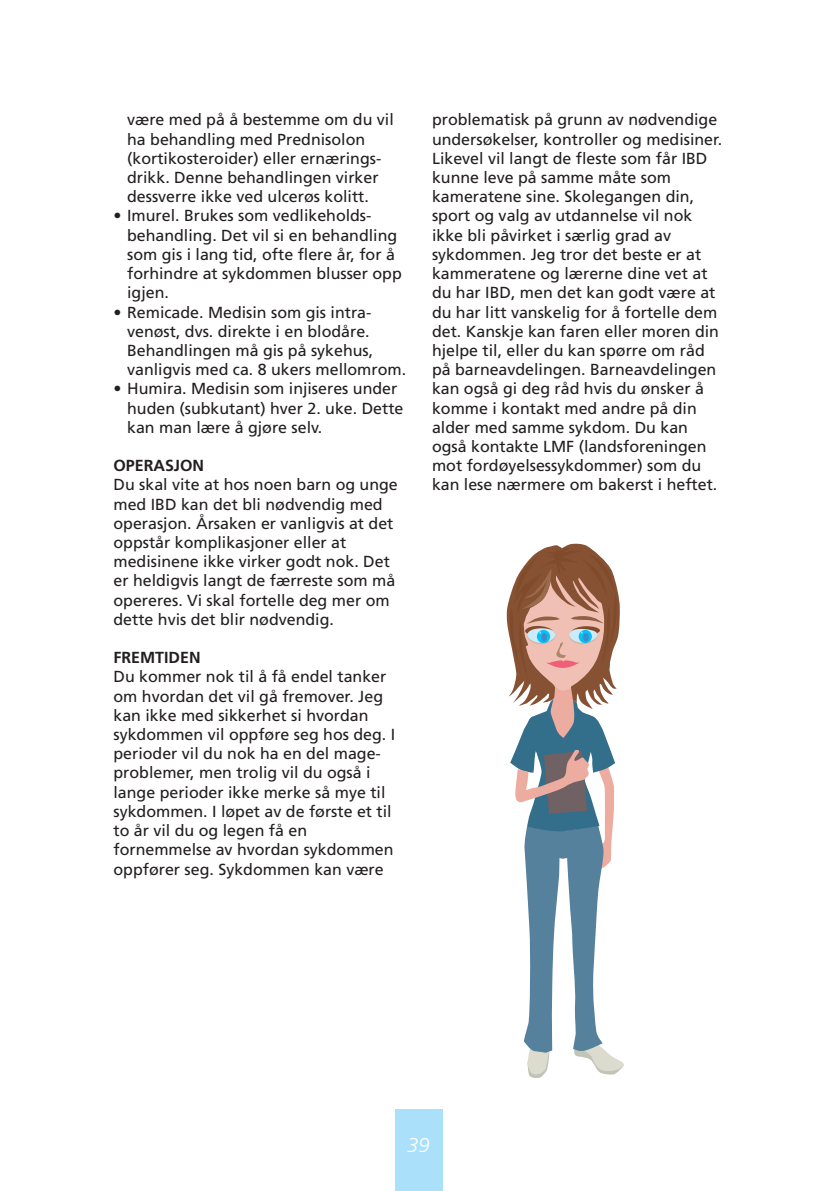
<style>
.page{position:relative;width:840px;height:1191px;background:#fff}
.page>*{position:absolute;margin:0;border:0;box-sizing:border-box;transform-origin:0 0}
.t1{font:italic 300 20px "Frutiger";color:#fff}
.t2{font:16px/19.2px "Frutiger";color:#231f20}
.t3{font:700 16px "Frutiger";color:#231f20}
</style>
<div class="page">
<div style="left:395px;top:1109px;width:47px;height:82px;background:#aae0f9"></div>
<svg style="left:506px;top:544px;width:117px;height:533px"></svg>
<p class="t2" style="left:127px;top:111px;width:268px">være med på å bestemme om du vil ha behandling med Prednisolon (kortikosteroider) eller ernærings&shy;drikk. Denne behandlingen virker dessverre ikke ved ulcerøs kolitt.</p>
<p class="t2" style="left:127px;top:207px;width:276px;text-indent:-14px">• Imurel. Brukes som vedlikeholds&shy;behandling. Det vil si en behandling som gis i lang tid, ofte flere år, for å forhindre at sykdommen blusser opp igjen.</p>
<p class="t2" style="left:127px;top:303px;width:280px;text-indent:-14px">• Remicade. Medisin som gis intra&shy;venøst, dvs. direkte i en blodåre.<br>Behandlingen må gis på sykehus, vanligvis med ca. 8 ukers mellomrom.</p>
<p class="t2" style="left:127px;top:380px;width:278px;text-indent:-14px">• Humira. Medisin som injiseres under huden (subkutant) hver 2. uke. Dette kan man lære å gjøre selv.</p>
<p class="t3" style="left:113px;top:459px;width:92px">OPERASJON</p>
<p class="t2" style="left:113px;top:476px;width:286px">Du skal vite at hos noen barn og unge med IBD kan det bli nødvendig med operasjon. Årsaken er vanligvis at det oppstår komplikasjoner eller at medisinene ikke virker godt nok. Det er heldigvis langt de færreste som må opereres. Vi skal fortelle deg mer om dette hvis det blir nødvendig.</p>
<p class="t3" style="left:113px;top:651px;width:89px">FREMTIDEN</p>
<p class="t2" style="left:113px;top:668px;width:283px">Du kommer nok til å få endel tanker om hvordan det vil gå fremover. Jeg kan ikke med sikkerhet si hvordan sykdommen vil oppføre seg hos deg. I perioder vil du nok ha en del mage&shy;problemer, men trolig vil du også i lange perioder ikke merke så mye til sykdommen. I løpet av de første et til to år vil du og legen få en fornemmelse av hvordan sykdommen oppfører seg. Sykdommen kan være</p>
<p class="t2" style="left:432px;top:111px;width:292px">problematisk på grunn av nødvendige undersøkelser, kontroller og medisiner.<br>Likevel vil langt de fleste som får IBD kunne leve på samme måte som kameratene sine. Skolegangen din, sport og valg av utdannelse vil nok ikke bli påvirket i særlig grad av sykdommen. Jeg tror det beste er at kammeratene og lærerne dine vet at du har IBD, men det kan godt være at du har litt vanskelig for å fortelle dem det. Kanskje kan faren eller moren din hjelpe til, eller du kan spørre om råd på barneavdelingen. Barneavdelingen kan også gi deg råd hvis du ønsker å komme i kontakt med andre på din alder med samme sykdom. Du kan også kontakte LMF (landsforeningen mot fordøyelsessykdommer) som du kan lese nærmere om bakerst i heftet.</p>
<p class="t1" style="left:407px;top:1137px;width:24px">39</p>
</div>
